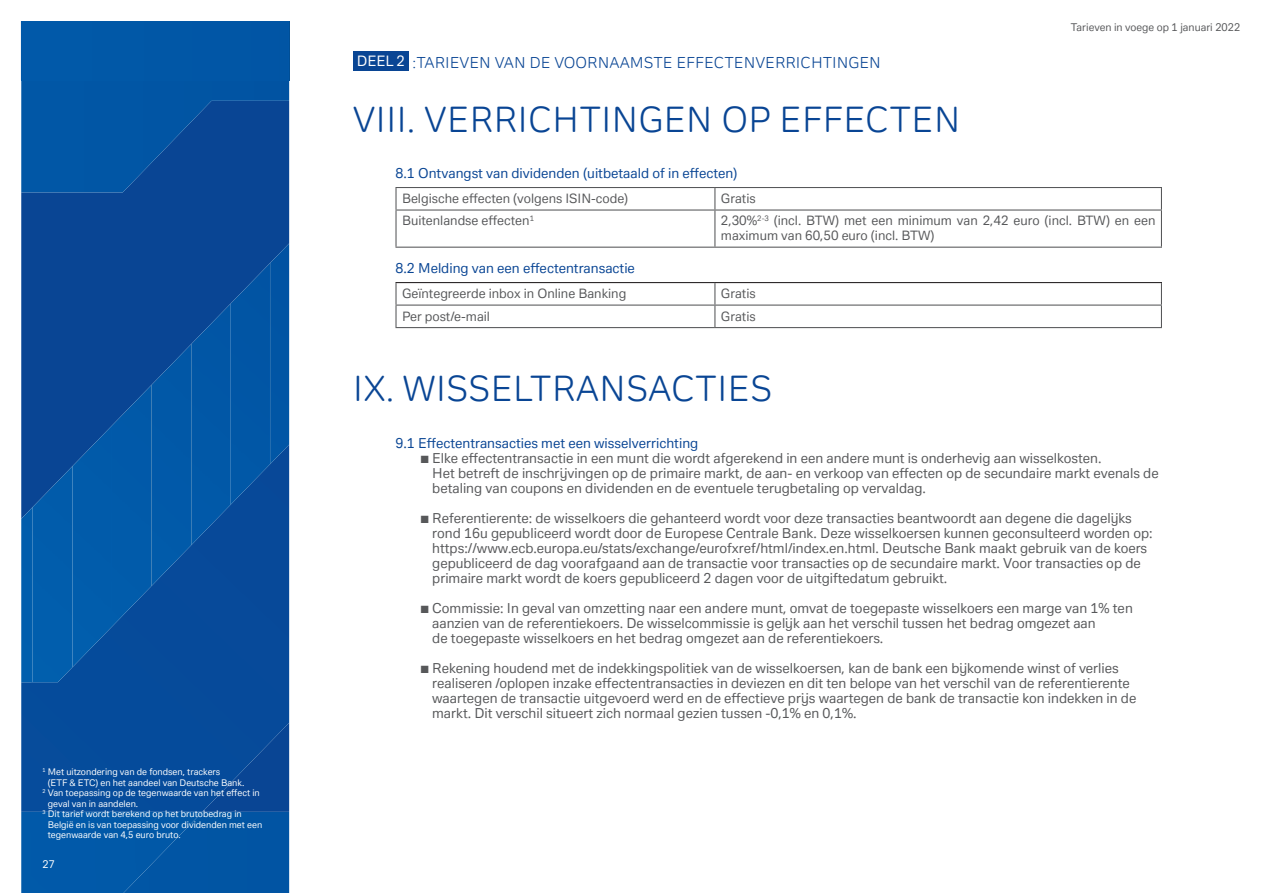
<style>
.page{position:relative;width:1263px;height:893px;background:#fff}
.page>*{position:absolute;margin:0;border:0;box-sizing:border-box;transform-origin:0 0}
.t1{font:34.5px "Deutsche Bank Display";color:#094594}
.t2{font:15px "Deutsche Bank Display";color:#094594}
.t3{font:13.5px/15px "Deutsche Bank Text";color:#57585a}
.t4{font:13.5px "Deutsche Bank Text";color:#094594}
.t5{font:12.75px/15px "Deutsche Bank Text";color:#57585a}
.t6{font:10.5px "Deutsche Bank Text";color:#57585a}
.t7{font:10.5px "Deutsche Bank Text";color:#fff}
.t8{font:9px "Deutsche Bank Text";color:#fff}
.s1{font-family:"Deutsche Bank Text";font-size:14.1px;color:#fff}
</style>
<div class="page">
<div style="left:21px;top:192px;width:268px;height:51px;background:#094594"></div>
<div style="left:21px;top:243px;width:247px;height:202px;background:#094594"></div>
<div style="left:21px;top:445px;width:268px;height:367px;background:#064b9a"></div>
<img style="left:268px;top:243px;width:21px;height:223px">
<img style="left:229px;top:263px;width:41px;height:243px">
<img style="left:191px;top:303px;width:40px;height:242px">
<img style="left:150px;top:344px;width:41px;height:244px">
<img style="left:110px;top:385px;width:41px;height:243px">
<img style="left:73px;top:426px;width:39px;height:241px">
<img style="left:31px;top:466px;width:42px;height:216px">
<img style="left:21px;top:507px;width:12px;height:175px">
<div style="left:202px;top:812px;width:87px;height:81px;background:#0155a3"></div>
<div style="left:21px;top:812px;width:181px;height:81px;background:#0159a8"></div>
<svg style="left:21px;top:80px;width:268px;height:112px;background:#04509e"></svg>
<div style="left:21px;top:21px;width:268px;height:59px;background:#0157a6"></div>
<div style="left:353px;top:52px;width:56px;height:19px;background:#094594"></div>
<hr style="left:395px;top:187px;width:320px;height:1px;background:#57585a">
<svg style="left:395px;top:188px;width:1px;height:21px"></svg>
<hr style="left:715px;top:187px;width:447px;height:1px;background:#57585a">
<svg style="left:714px;top:188px;width:1px;height:21px"></svg>
<svg style="left:1161px;top:188px;width:1px;height:21px"></svg>
<hr style="left:395px;top:209px;width:320px;height:2px;background:#57585a">
<hr style="left:395px;top:211px;width:1px;height:36px;background:#57585a">
<hr style="left:715px;top:209px;width:447px;height:2px;background:#57585a">
<hr style="left:714px;top:211px;width:1px;height:36px;background:#57585a">
<hr style="left:1161px;top:211px;width:1px;height:36px;background:#57585a">
<hr style="left:395px;top:247px;width:320px;height:1px;background:#57585a">
<hr style="left:715px;top:247px;width:447px;height:1px;background:#57585a">
<hr style="left:395px;top:282px;width:320px;height:1px;background:#231f20">
<hr style="left:715px;top:282px;width:447px;height:1px;background:#231f20">
<hr style="left:395px;top:305px;width:320px;height:1px;background:#57585a">
<svg style="left:395px;top:283px;width:1px;height:44px"></svg>
<hr style="left:715px;top:305px;width:447px;height:1px;background:#57585a">
<svg style="left:714px;top:283px;width:1px;height:44px"></svg>
<svg style="left:1161px;top:283px;width:1px;height:44px"></svg>
<hr style="left:395px;top:327px;width:320px;height:1px;background:#57585a">
<hr style="left:715px;top:327px;width:447px;height:1px;background:#57585a">
<p class="t8" style="left:43px;top:766px;width:179px"><sup>1</sup> Met uitzondering van de fondsen, trackers</p>
<p class="t8" style="left:48px;top:777px;width:198px">(ETF &amp; ETC) en het aandeel van Deutsche Bank.</p>
<p class="t8" style="left:43px;top:787px;width:219px"><sup>2</sup> Van toepassing op de tegenwaarde van het effect in</p>
<p class="t8" style="left:48px;top:798px;width:92px">geval van in aandelen.</p>
<p class="t8" style="left:43px;top:808px;width:201px"><sup>3</sup> Dit tarief wordt berekend op het brutobedrag in</p>
<p class="t8" style="left:48px;top:819px;width:216px">België en is van toepassing voor dividenden met een</p>
<p class="t8" style="left:48px;top:829px;width:134px">tegenwaarde van 4,5 euro bruto.</p>
<p class="t7" style="left:43px;top:858px;width:14px">27</p>
<p class="t6" style="left:1071px;top:20px;width:171px">Tarieven in voege op 1 januari 2022</p>
<p class="t2" style="left:357px;top:53px;width:525px"><span class="s1">DEEL 2</span> :TARIEVEN VAN DE VOORNAAMSTE EFFECTENVERRICHTINGEN</p>
<h1 class="t1" style="left:353px;top:98px;width:609px">VIII. VERRICHTINGEN OP EFFECTEN</h1>
<p class="t4" style="left:395px;top:165px;width:343px">8.1 Ontvangst van dividenden (uitbetaald of in effecten)</p>
<p class="t5" style="left:402px;top:191px;width:228px">Belgische effecten (volgens ISIN-code)</p>
<p class="t5" style="left:721px;top:191px;width:36px">Gratis</p>
<p class="t5" style="left:402px;top:213px;width:134px">Buitenlandse effecten<sup>1</sup></p>
<p class="t5" style="left:721px;top:213px;width:436px">2,30%<sup>2-3</sup> (incl. BTW) met een minimum van 2,42 euro (incl. BTW) en een maximum van 60,50 euro (incl. BTW)</p>
<p class="t4" style="left:395px;top:260px;width:241px">8.2 Melding van een effectentransactie</p>
<p class="t5" style="left:402px;top:286px;width:226px">Geïntegreerde inbox in Online Banking</p>
<p class="t5" style="left:721px;top:286px;width:36px">Gratis</p>
<p class="t5" style="left:402px;top:308px;width:90px">Per post/e-mail</p>
<p class="t5" style="left:721px;top:308px;width:36px">Gratis</p>
<h1 class="t1" style="left:353px;top:367px;width:421px">IX. WISSELTRANSACTIES</h1>
<p class="t4" style="left:395px;top:434px;width:304px">9.1 Effectentransacties met een wisselverrichting</p>
<p class="t3" style="left:432px;top:450px;width:728px;text-indent:-11px">■ Elke effectentransactie in een munt die wordt afgerekend in een andere munt is onderhevig aan wisselkosten.<br>Het betreft de inschrijvingen op de primaire markt, de aan- en verkoop van effecten op de secundaire markt evenals de betaling van coupons en dividenden en de eventuele terugbetaling op vervaldag.</p>
<p class="t3" style="left:432px;top:510px;width:722px;text-indent:-11px">■ Referentierente: de wisselkoers die gehanteerd wordt voor deze transacties beantwoordt aan degene die dagelijks rond 16u gepubliceerd wordt door de Europese Centrale Bank. Deze wisselkoersen kunnen geconsulteerd worden op: https://www.ecb.europa.eu/stats/exchange/eurofxref/html/index.en.html. Deutsche Bank maakt gebruik van de koers gepubliceerd de dag voorafgaand aan de transactie voor transacties op de secundaire markt. Voor transacties op de primaire markt wordt de koers gepubliceerd 2 dagen voor de uitgiftedatum gebruikt.</p>
<p class="t3" style="left:432px;top:600px;width:702px;text-indent:-11px">■ Commissie: In geval van omzetting naar een andere munt, omvat de toegepaste wisselkoers een marge van 1% ten aanzien van de referentiekoers. De wisselcommissie is gelijk aan het verschil tussen het bedrag omgezet aan<br>de toegepaste wisselkoers en het bedrag omgezet aan de referentiekoers.</p>
<p class="t3" style="left:432px;top:660px;width:706px;text-indent:-11px">■ Rekening houdend met de indekkingspolitiek van de wisselkoersen, kan de bank een bijkomende winst of verlies realiseren /oplopen inzake effectentransacties in deviezen en dit ten belope van het verschil van de referentierente waartegen de transactie uitgevoerd werd en de effectieve prijs waartegen de bank de transactie kon indekken in de markt. Dit verschil situeert zich normaal gezien tussen -0,1% en 0,1%.</p>
</div>
